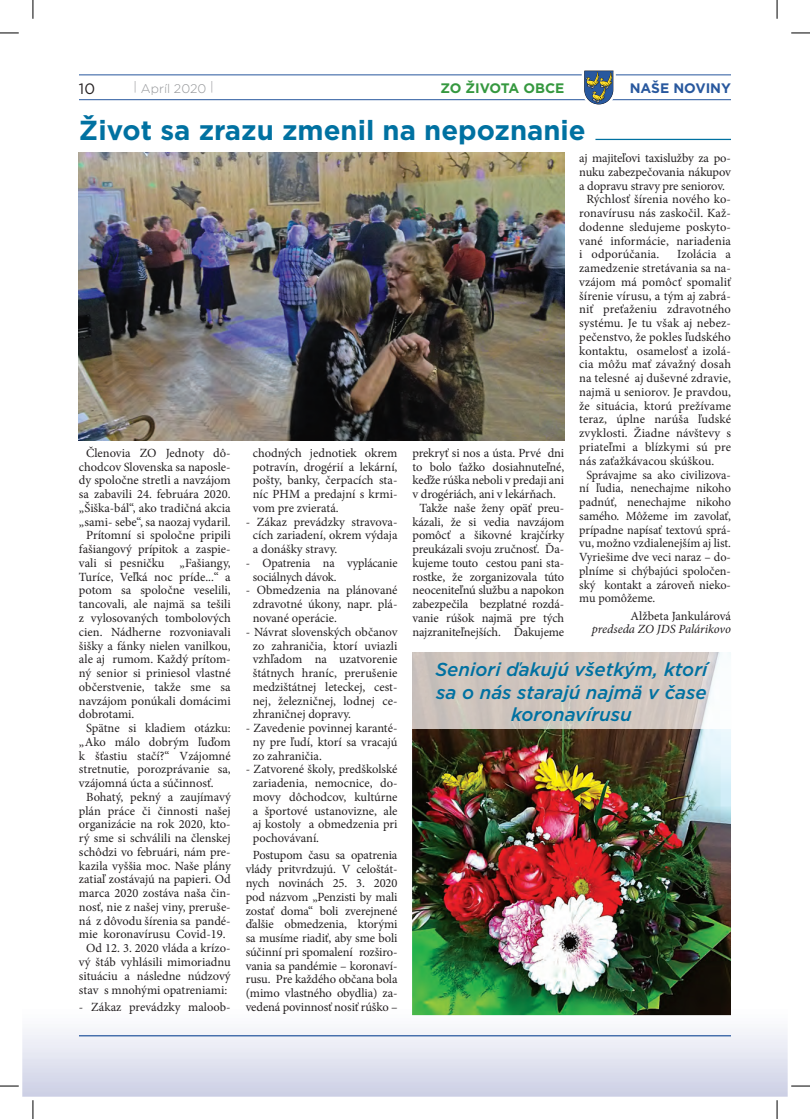
<style>
.page{position:relative;width:810px;height:1119px;background:#fff}
.page>*{position:absolute;margin:0;border:0;box-sizing:border-box;transform-origin:0 0}
.t1{font:700 27.5px "Gotham";color:#0071a1}
.t2{font:italic 500 18.75px/22.5px "Gotham";color:#0071a1;text-align:center}
.t3{font:15px "Gotham";color:#231f20}
.t4{font:700 13.75px "Gotham";color:#35983f}
.t5{font:700 13.75px "Gotham";color:#28589e}
.t6{font:12.5px/13.8px "Minion Pro";letter-spacing:-.005em;color:#231f20;text-align:justify}
.t7{font:italic 12.5px "Minion Pro";letter-spacing:-.005em;color:#231f20}
.t8{font:300 12.5px "Gotham";color:#939598}
</style>
<div class="page">
<svg style="left:22px;top:1014px;width:766px;height:82px"></svg>
<hr style="left:79px;top:75px;width:652px;height:1px;background:#28589e">
<hr style="left:79px;top:99px;width:652px;height:1px;background:#28589e">
<hr style="left:79px;top:1034px;width:652px;height:2px;background:#28589e">
<svg style="left:580px;top:70px;width:37px;height:35px"></svg>
<hr style="left:595px;top:139px;width:136px;height:1px;background:#0071a1">
<img style="left:79px;top:153px;width:485px;height:287px">
<img style="left:412px;top:728px;width:319px;height:286px">
<img style="left:412px;top:653px;width:319px;height:75px">
<svg style="left:0;top:32px;width:19px;height:2px"></svg>
<svg style="left:791px;top:32px;width:19px;height:2px"></svg>
<svg style="left:0;top:1085px;width:19px;height:1px"></svg>
<svg style="left:791px;top:1085px;width:19px;height:1px"></svg>
<svg style="left:32px;top:0;width:2px;height:19px"></svg>
<svg style="left:32px;top:1100px;width:2px;height:18px"></svg>
<svg style="left:776px;top:0;width:2px;height:19px"></svg>
<svg style="left:776px;top:1100px;width:2px;height:18px"></svg>
<p class="t3" style="left:79px;top:79px;width:18px">10</p>
<p class="t8" style="left:134px;top:80px;width:82px">| Apríl 2020 |</p>
<p class="t4" style="left:440px;top:79px;width:126px">ZO ŽIVOTA OBCE</p>
<p class="t5" style="left:630px;top:79px;width:103px">NAŠE NOVINY</p>
<h1 class="t1" style="left:79px;top:112px;width:508px">Život sa zrazu zmenil na nepoznanie</h1>
<p class="t6" style="left:86px;top:446px;width:146px">Členovia ZO Jednoty dô-</p>
<p class="t6" style="left:79px;top:460px;width:153px">chodcov Slovenska sa naposle-</p>
<p class="t6" style="left:79px;top:473px;width:153px">dy spoločne stretli a navzájom</p>
<p class="t6" style="left:79px;top:487px;width:153px">sa zabavili 24. februára 2020.</p>
<p class="t6" style="left:79px;top:501px;width:153px">„Šiška-bál“, ako tradičná akcia</p>
<p class="t6" style="left:79px;top:515px;width:153px">„sami- sebe“, sa naozaj vydaril.</p>
<p class="t6" style="left:86px;top:528px;width:146px">Prítomní si spoločne pripili</p>
<p class="t6" style="left:79px;top:542px;width:153px">fašiangový prípitok a zaspie-</p>
<p class="t6" style="left:79px;top:556px;width:153px">vali si pesničku „Fašiangy,</p>
<p class="t6" style="left:79px;top:570px;width:153px">Turíce, Veľká noc príde...“ a</p>
<p class="t6" style="left:79px;top:583px;width:153px">potom sa spoločne veselili,</p>
<p class="t6" style="left:79px;top:597px;width:153px">tancovali, ale najmä sa tešili</p>
<p class="t6" style="left:79px;top:611px;width:153px">z vylosovaných tombolových</p>
<p class="t6" style="left:79px;top:625px;width:153px">cien. Nádherne rozvoniavali</p>
<p class="t6" style="left:79px;top:638px;width:153px">šišky a fánky nielen vanilkou,</p>
<p class="t6" style="left:79px;top:652px;width:153px">ale aj rumom. Každý prítom-</p>
<p class="t6" style="left:79px;top:666px;width:153px">ný senior si priniesol vlastné</p>
<p class="t6" style="left:79px;top:680px;width:153px">občerstvenie, takže sme sa</p>
<p class="t6" style="left:79px;top:693px;width:153px">navzájom ponúkali domácimi</p>
<p class="t6" style="left:79px;top:707px;width:57px">dobrotami.</p>
<p class="t6" style="left:86px;top:721px;width:146px">Spätne si kladiem otázku:</p>
<p class="t6" style="left:79px;top:735px;width:153px">„Ako málo dobrým ľuďom</p>
<p class="t6" style="left:79px;top:748px;width:153px">k šťastiu stačí?“ Vzájomné</p>
<p class="t6" style="left:79px;top:762px;width:153px">stretnutie, porozprávanie sa,</p>
<p class="t6" style="left:79px;top:776px;width:136px">vzájomná úcta a súčinnosť.</p>
<p class="t6" style="left:86px;top:790px;width:146px">Bohatý, pekný a zaujímavý</p>
<p class="t6" style="left:79px;top:803px;width:153px">plán práce či činnosti našej</p>
<p class="t6" style="left:79px;top:817px;width:153px">organizácie na rok 2020, kto-</p>
<p class="t6" style="left:79px;top:831px;width:153px">rý sme si schválili na členskej</p>
<p class="t6" style="left:79px;top:845px;width:153px">schôdzi vo februári, nám pre-</p>
<p class="t6" style="left:79px;top:858px;width:153px">kazila vyššia moc. Naše plány</p>
<p class="t6" style="left:79px;top:872px;width:153px">zatiaľ zostávajú na papieri. Od</p>
<p class="t6" style="left:79px;top:886px;width:153px">marca 2020 zostáva naša čin-</p>
<p class="t6" style="left:79px;top:900px;width:153px">nosť, nie z našej viny, preruše-</p>
<p class="t6" style="left:79px;top:913px;width:153px">ná z dôvodu šírenia sa pandé-</p>
<p class="t6" style="left:79px;top:927px;width:148px">mie koronavírusu Covid-19.</p>
<p class="t6" style="left:86px;top:941px;width:146px">Od 12. 3. 2020 vláda a krízo-</p>
<p class="t6" style="left:79px;top:955px;width:153px">vý štáb vyhlásili mimoriadnu</p>
<p class="t6" style="left:79px;top:968px;width:153px">situáciu a následne núdzový</p>
<p class="t6" style="left:79px;top:982px;width:150px">stav s mnohými opatreniami:</p>
<p class="t6" style="left:79px;top:999px;width:153px">- Zákaz prevádzky maloob-</p>
<p class="t6" style="left:253px;top:446px;width:146px">chodných jednotiek okrem potravín, drogérií a lekární, pošty, banky, čerpacích sta&shy;níc PHM a predajní s krmi&shy;vom pre zvieratá.</p>
<p class="t6" style="left:253px;top:515px;width:146px;text-indent:-7px">- Zákaz prevádzky stravova&shy;cích zariadení, okrem výdaja a donášky stravy.</p>
<p class="t6" style="left:253px;top:556px;width:146px;text-indent:-7px">- Opatrenia na vyplácanie sociálnych dávok.</p>
<p class="t6" style="left:253px;top:583px;width:146px;text-indent:-7px">- Obmedzenia na plánované zdravotné úkony, napr. plá&shy;nované operácie.</p>
<p class="t6" style="left:253px;top:625px;width:146px;text-indent:-7px">- Návrat slovenských občanov zo zahraničia, ktorí uviazli vzhľadom na uzatvorenie štátnych hraníc, prerušenie medzištátnej leteckej, cest&shy;nej, železničnej, lodnej ce&shy;zhraničnej dopravy.</p>
<p class="t6" style="left:253px;top:721px;width:146px;text-indent:-7px">- Zavedenie povinnej karanté&shy;ny pre ľudí, ktorí sa vracajú zo zahraničia.</p>
<p class="t6" style="left:253px;top:762px;width:146px;text-indent:-7px">- Zatvorené školy, predškolské zariadenia, nemocnice, do&shy;movy dôchodcov, kultúrne a športové ustanovizne, ale aj kostoly a obmedzenia pri pochovávaní.</p>
<p class="t6" style="left:246px;top:848px;width:153px;text-align:center">Postupom času sa opatrenia vlády pritvrdzujú. V celoštát&shy;nych novinách 25. 3. 2020 pod názvom „Penzisti by mali zostať doma“ boli zverejnené ďalšie obmedzenia, ktorými sa musíme riadiť, aby sme boli súčinní pri spomalení rozširo&shy;vania sa pandémie – koronaví&shy;rusu. Pre každého občana bola (mimo vlastného obydlia) za&shy;vedená povinnosť nosiť rúško –</p>
<p class="t6" style="left:579px;top:151px;width:153px">aj majiteľovi taxislužby za po-</p>
<p class="t6" style="left:579px;top:165px;width:153px">nuku zabezpečovania nákupov</p>
<p class="t6" style="left:579px;top:179px;width:147px">a dopravu stravy pre seniorov.</p>
<p class="t6" style="left:586px;top:192px;width:146px">Rýchlosť šírenia nového ko-</p>
<p class="t6" style="left:579px;top:206px;width:153px">ronavírusu nás zaskočil. Kaž-</p>
<p class="t6" style="left:579px;top:220px;width:153px">dodenne sledujeme poskyto-</p>
<p class="t6" style="left:579px;top:234px;width:153px">vané informácie, nariadenia</p>
<p class="t6" style="left:579px;top:247px;width:82px">i odporúčania.</p>
<p class="t6" style="left:677px;top:247px;width:55px">Izolácia a</p>
<p class="t6" style="left:579px;top:261px;width:153px">zamedzenie stretávania sa na-</p>
<p class="t6" style="left:579px;top:275px;width:153px">vzájom má pomôcť spomaliť</p>
<p class="t6" style="left:579px;top:289px;width:153px">šírenie vírusu, a tým aj zabrá-</p>
<p class="t6" style="left:579px;top:302px;width:153px">niť preťaženiu zdravotného</p>
<p class="t6" style="left:579px;top:316px;width:153px">systému. Je tu však aj nebez-</p>
<p class="t6" style="left:579px;top:330px;width:153px">pečenstvo, že pokles ľudského</p>
<p class="t6" style="left:579px;top:344px;width:153px">kontaktu, osamelosť a izolá-</p>
<p class="t6" style="left:579px;top:357px;width:153px">cia môžu mať závažný dosah</p>
<p class="t6" style="left:579px;top:371px;width:153px">na telesné aj duševné zdravie,</p>
<p class="t6" style="left:579px;top:385px;width:153px">najmä u seniorov. Je pravdou,</p>
<p class="t6" style="left:579px;top:399px;width:153px">že situácia, ktorú prežívame</p>
<p class="t6" style="left:579px;top:412px;width:153px">teraz, úplne narúša ľudské</p>
<p class="t6" style="left:579px;top:426px;width:153px">zvyklosti. Žiadne návštevy s</p>
<p class="t6" style="left:579px;top:440px;width:153px">priateľmi a blízkymi sú pre</p>
<p class="t6" style="left:579px;top:454px;width:136px">nás zaťažkávacou skúškou.</p>
<p class="t6" style="left:586px;top:467px;width:146px">Správajme sa ako civilizova-</p>
<p class="t6" style="left:579px;top:481px;width:153px">ní ľudia, nenechajme nikoho</p>
<p class="t6" style="left:579px;top:495px;width:153px">padnúť, nenechajme nikoho</p>
<p class="t6" style="left:579px;top:509px;width:153px">samého. Môžeme im zavolať,</p>
<p class="t6" style="left:579px;top:522px;width:153px">prípadne napísať textovú sprá-</p>
<p class="t6" style="left:579px;top:536px;width:153px">vu, možno vzdialenejším aj list.</p>
<p class="t6" style="left:579px;top:550px;width:153px">Vyriešime dve veci naraz – do-</p>
<p class="t6" style="left:579px;top:564px;width:153px">plníme si chýbajúci spoločen-</p>
<p class="t6" style="left:579px;top:577px;width:153px">ský kontakt a zároveň nieko-</p>
<p class="t6" style="left:579px;top:591px;width:78px">mu pomôžeme.</p>
<p class="t6" style="left:631px;top:608px;width:102px">Alžbeta Jankulárová</p>
<p class="t7" style="left:592px;top:620px;width:141px">predseda ZO JDS Palárikovo</p>
<h2 class="t2" style="left:435px;top:657px;width:274px">Seniori ďakujú všetkým, ktorí sa o nás starajú najmä v čase koronavírusu</h2>
<p class="t6" style="left:412px;top:446px;width:153px">prekryť si nos a ústa. Prvé dni</p>
<p class="t6" style="left:412px;top:460px;width:153px">to bolo ťažko dosiahnuteľné,</p>
<p class="t6" style="left:412px;top:473px;width:153px">keďže rúška neboli v predaji ani</p>
<p class="t6" style="left:412px;top:487px;width:145px">v drogériách, ani v lekárňach.</p>
<p class="t6" style="left:420px;top:501px;width:146px">Takže naše ženy opäť preu-</p>
<p class="t6" style="left:412px;top:515px;width:153px">kázali, že si vedia navzájom</p>
<p class="t6" style="left:412px;top:528px;width:153px">pomôcť a šikovné krajčírky</p>
<p class="t6" style="left:412px;top:542px;width:153px">preukázali svoju zručnosť. Ďa-</p>
<p class="t6" style="left:412px;top:556px;width:153px">kujeme touto cestou pani sta-</p>
<p class="t6" style="left:412px;top:570px;width:153px">rostke, že zorganizovala túto</p>
<p class="t6" style="left:412px;top:583px;width:153px">neoceniteľnú službu a napokon</p>
<p class="t6" style="left:412px;top:597px;width:153px">zabezpečila bezplatné rozdá-</p>
<p class="t6" style="left:412px;top:611px;width:153px">vanie rúšok najmä pre tých</p>
<p class="t6" style="left:412px;top:625px;width:153px">najzraniteľnejších. Ďakujeme</p>
</div>
